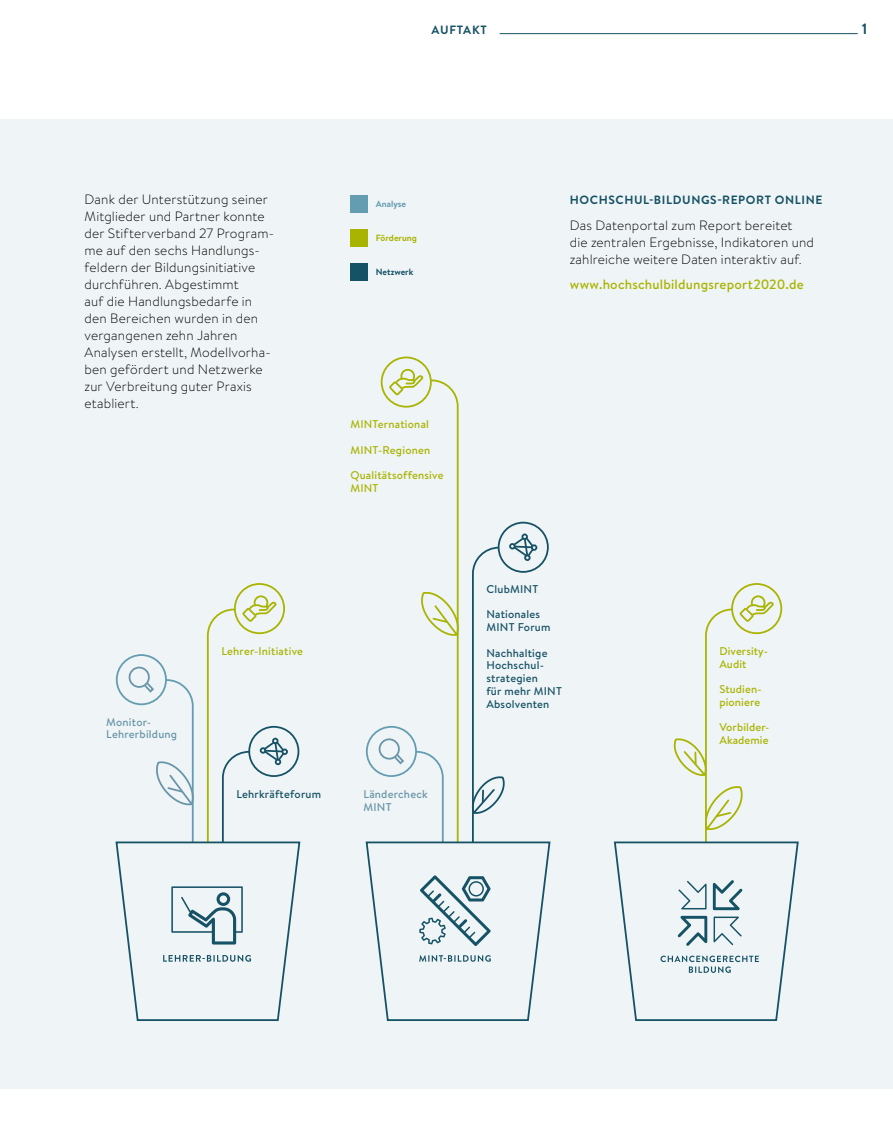
<style>
.page{position:relative;width:893px;height:1140px;background:#fff}
.page>*{position:absolute;margin:0;border:0;box-sizing:border-box;transform-origin:0 0}
.t1{font:700 15px "Brandon Text";color:#165265}
.t2{font:300 13.5px/17px "Brandon Text";letter-spacing:.015em;color:#000}
.t3{font:500 13.5px "Brandon Text";letter-spacing:.015em;color:#a9b400}
.t4{font:700 12px "Brandon Text";letter-spacing:.05em;color:#165265}
.t5{font:500 11.25px/12.8px "Brandon Text";letter-spacing:.01em;color:#a9b400}
.t6{font:500 11.25px/12.8px "Brandon Text";letter-spacing:.02em;color:#165265}
.t7{font:500 11.25px/12.8px "Brandon Text";letter-spacing:.02em;color:#6996a8}
.t8{font:700 9px "Brandon Text";color:#a9b400}
.t9{font:700 9px "Brandon Text";color:#165265}
.t10{font:700 9px "Brandon Text";color:#649db2}
</style>
<div class="page">
<div style="left:0;top:119px;width:893px;height:970px;background:#eff4f6"></div>
<svg style="left:235px;top:584px;width:49px;height:49px"></svg>
<svg style="left:115px;top:594px;width:186px;height:427px"></svg>
<svg style="left:732px;top:584px;width:49px;height:49px"></svg>
<svg style="left:613px;top:594px;width:186px;height:427px"></svg>
<div style="left:350px;top:263px;width:17px;height:17px;background:#165265"></div>
<div style="left:350px;top:195px;width:17px;height:17px;background:#649db2"></div>
<div style="left:350px;top:229px;width:17px;height:17px;background:#a9b400"></div>
<svg style="left:382px;top:357px;width:49px;height:50px"></svg>
<svg style="left:365px;top:368px;width:186px;height:653px"></svg>
<hr style="left:500px;top:33px;width:358px;height:1px;background:#165265">
<p class="t4" style="left:432px;top:21px;width:57px">AUFTAKT</p>
<p class="t1" style="left:862px;top:18px;width:7px">1</p>
<p class="t2" style="left:85px;top:190px;width:191px">Dank der Unterstützung seiner<br>Mitglieder und Partner konnte der Stifterverband 27 Program&shy;me auf den sechs Handlungs&shy;feldern der Bildungsinitiative durchführen. Abgestimmt<br>auf die Handlungsbedarfe in den Bereichen wurden in den vergangenen zehn Jahren<br>Analysen erstellt, Modellvorha&shy;ben gefördert und Netzwerke zur Verbreitung guter Praxis etabliert.</p>
<p class="t10" style="left:376px;top:197px;width:32px">Analyse</p>
<p class="t8" style="left:376px;top:231px;width:43px">Förderung</p>
<p class="t9" style="left:376px;top:266px;width:39px">Netzwerk</p>
<p class="t4" style="left:570px;top:191px;width:254px">HOCHSCHUL-BILDUNGS-REPORT ONLINE</p>
<p class="t2" style="left:570px;top:216px;width:246px">Das Datenportal zum Report bereitet<br>die zentralen Ergebnisse, Indikatoren und zahlreiche weitere Daten interaktiv auf.</p>
<p class="t3" style="left:570px;top:275px;width:235px">www.hochschulbildungsreport2020.de</p>
<p class="t5" style="left:350px;top:418px;width:80px">MINTernational</p>
<p class="t5" style="left:350px;top:443px;width:81px">MINT-Regionen</p>
<p class="t5" style="left:350px;top:469px;width:95px">Qualitätsoffensive<br>MINT</p>
<p class="t7" style="left:106px;top:715px;width:72px">Monitor-<br>Lehrerbildung</p>
<p class="t5" style="left:221px;top:644px;width:83px">Lehrer-Initiative</p>
<p class="t6" style="left:486px;top:582px;width:53px">ClubMINT</p>
<p class="t6" style="left:486px;top:608px;width:66px">Nationales<br>MINT Forum</p>
<p class="t6" style="left:486px;top:646px;width:77px">Nachhaltige<br>Hochschul&shy;strategien<br>für mehr MINT<br>Absolventen</p>
<p class="t5" style="left:719px;top:644px;width:50px">Diversity-<br>Audit</p>
<p class="t5" style="left:719px;top:682px;width:44px">Studien&shy;pioniere</p>
<p class="t5" style="left:719px;top:721px;width:51px">Vorbilder-<br>Akademie</p>
<p class="t6" style="left:236px;top:787px;width:86px">Lehrkräfteforum</p>
<p class="t7" style="left:363px;top:787px;width:66px">Ländercheck<br>MINT</p>
</div>
